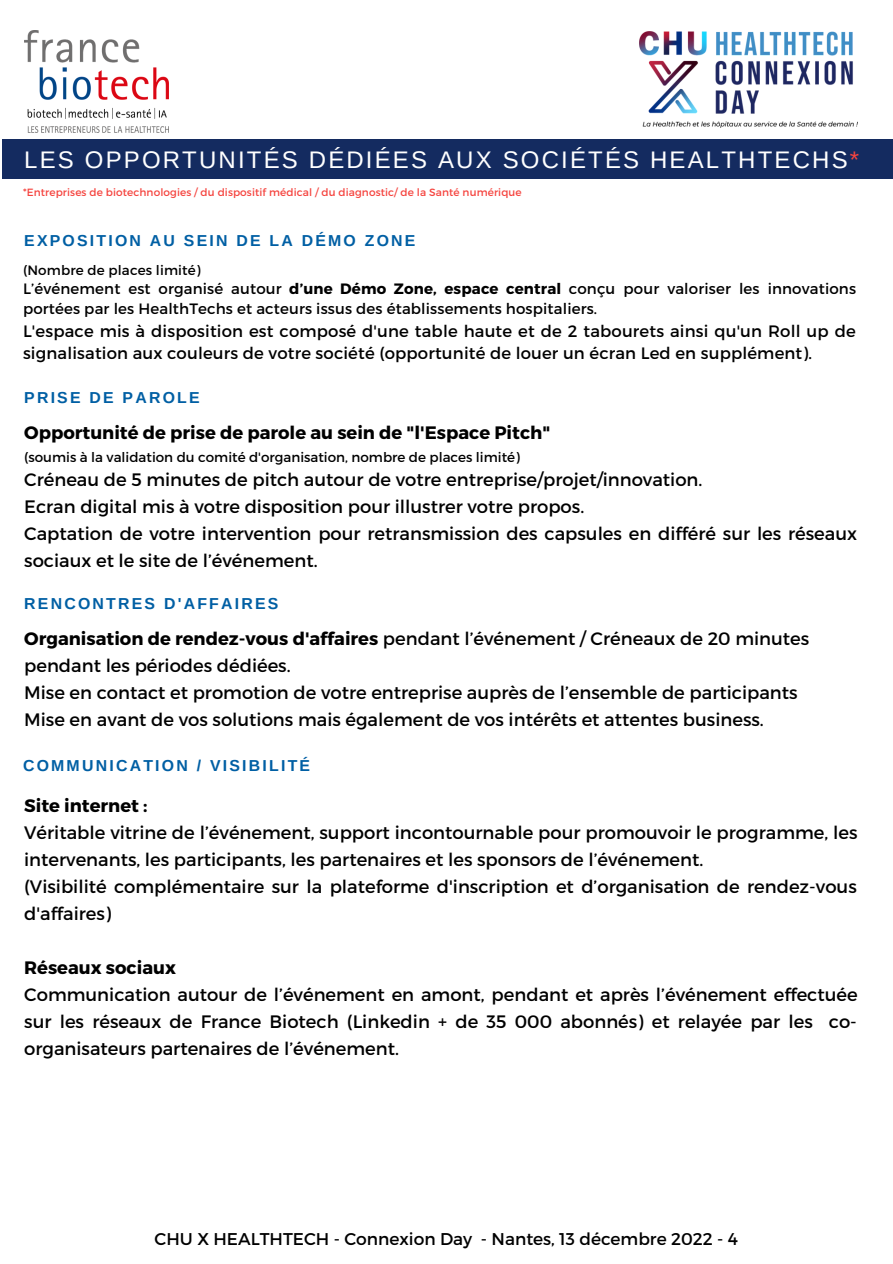
<style>
.page{position:relative;width:893px;height:1264px;background:#fff}
.page>*{position:absolute;margin:0;border:0;box-sizing:border-box;transform-origin:0 0}
.t1{font:24px "Arimo";letter-spacing:.09em;color:#fff}
.t2{font:18px/27px "Montserrat";color:#000}
.t3{font:700 18px "Montserrat";color:#000}
.t4{font:16.95px "Montserrat";color:#000}
.t5{font:16.5px/22.5px "Montserrat";letter-spacing:.01em;color:#000}
.t6{font:700 15.9px "Arimo";letter-spacing:.14em;color:#005fa4}
.t7{font:15px/20.2px "Montserrat";letter-spacing:.01em;color:#000}
.t8{font:13.5px "Montserrat";color:#000}
.t9{font:10.5px "Montserrat";letter-spacing:.01em;color:#f5443f}
.s1{color:#f5443f}
.s2{font-weight:700}
</style>
<div class="page">
<div style="left:2px;top:139px;width:890px;height:39px;background:#142b60"></div>
<img style="left:24px;top:31px;width:144px;height:102px">
<img style="left:639px;top:31px;width:218px;height:97px">
<h1 class="t1" style="left:24px;top:146px;width:836px">LES OPPORTUNITÉS DÉDIÉES AUX SOCIÉTÉS HEALTHTECHS<span class="s1">*</span></h1>
<p class="t9" style="left:23px;top:185px;width:500px">*Entreprises de biotechnologies / du dispositif médical / du diagnostic/ de la Santé numérique</p>
<p class="t6" style="left:24px;top:232px;width:393px">EXPOSITION AU SEIN DE LA DÉMO ZONE</p>
<p class="t8" style="left:23px;top:261px;width:179px">(Nombre de places limité)</p>
<p class="t7" style="left:23px;top:278px;width:834px">L’événement est organisé autour <span class="s2">d’une Démo Zone, espace central</span> conçu pour valoriser les innovations portées par les HealthTechs et acteurs issus des établissements hospitaliers.</p>
<p class="t5" style="left:23px;top:319px;width:834px">L'espace mis à disposition est composé d'une table haute et de 2 tabourets ainsi qu'un Roll up de signalisation aux couleurs de votre société (opportunité de louer un écran Led en supplément).</p>
<p class="t6" style="left:24px;top:389px;width:177px">PRISE DE PAROLE</p>
<p class="t3" style="left:24px;top:421px;width:527px">Opportunité de prise de parole au sein de "l'Espace Pitch"</p>
<p class="t8" style="left:24px;top:448px;width:497px">(soumis à la validation du comité d'organisation, nombre de places limité)</p>
<p class="t2" style="left:24px;top:465px;width:834px">Créneau de 5 minutes de pitch autour de votre entreprise/projet/innovation.<br>Ecran digital mis à votre disposition pour illustrer votre propos.<br>Captation de votre intervention pour retransmission des capsules en différé sur les réseaux sociaux et le site de l’événement.</p>
<p class="t6" style="left:24px;top:594px;width:256px">RENCONTRES D'AFFAIRES</p>
<p class="t2" style="left:24px;top:624px;width:786px"><span class="s2">Organisation de rendez-vous d'affaires</span> pendant l’événement / Créneaux de 20 minutes pendant les périodes dédiées.<br>Mise en contact et promotion de votre entreprise auprès de l’ensemble de participants Mise en avant de vos solutions mais également de vos intérêts et attentes business.</p>
<p class="t6" style="left:23px;top:756px;width:288px">COMMUNICATION / VISIBILITÉ</p>
<p class="t3" style="left:24px;top:793px;width:125px">Site internet :</p>
<p class="t2" style="left:24px;top:817px;width:834px">Véritable vitrine de l’événement, support incontournable pour promouvoir le programme, les intervenants, les participants, les partenaires et les sponsors de l’événement.<br>(Visibilité complémentaire sur la plateforme d'inscription et d’organisation de rendez-vous d'affaires)</p>
<p class="t3" style="left:24px;top:955px;width:153px">Réseaux sociaux</p>
<p class="t2" style="left:24px;top:979px;width:834px;text-align:justify">Communication autour de l’événement en amont, pendant et après l’événement effectuée sur les réseaux de France Biotech (Linkedin + de 35 000 abonnés) et relayée par les co&shy;organisateurs partenaires de l’événement.</p>
<p class="t4" style="left:155px;top:1227px;width:585px">CHU X HEALTHTECH - Connexion Day - Nantes, 13 décembre 2022 - 4</p>
</div>
